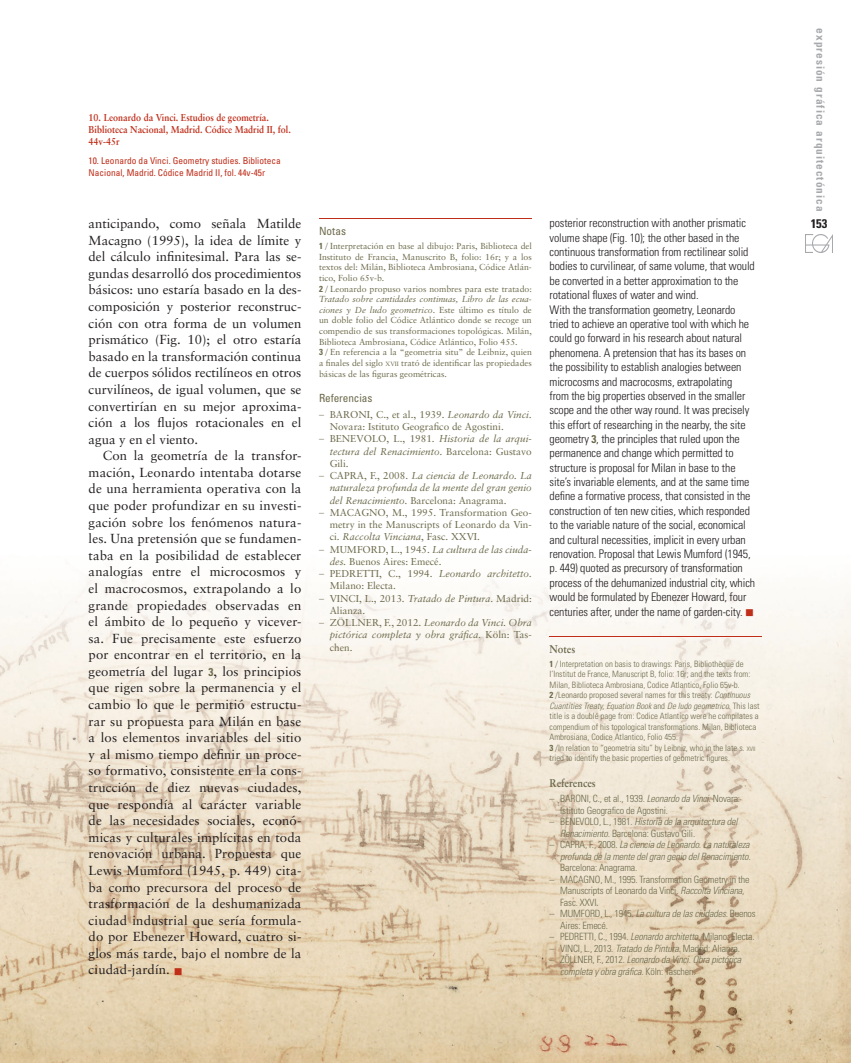
<style>
.page{position:relative;width:851px;height:1063px;background:#fff}
.page>*{position:absolute;margin:0;border:0;box-sizing:border-box;transform-origin:0 0}
.t1{font:13.12px/16.6px "Sabon";letter-spacing:.005em;color:#231f20;text-align:justify}
.t2{font:700 condensed 12.5px "Univers";color:#231f20}
.t3{font:300 condensed 11.88px/14.4px "Univers";letter-spacing:-.01em;color:#231f20}
.t4{font:700 condensed 11.25px "Univers";letter-spacing:.09em;color:#a8a9ad}
.t5{font:condensed 11.25px "Univers";letter-spacing:-.01em;color:#6d6a4a}
.t6{font:700 11.25px "Sabon";letter-spacing:-.005em;color:#6d6a4a;scale:.9 1}
.t7{font:300 condensed 10px/11.5px "Univers";letter-spacing:-.015em;color:#6d6a4a}
.t8{font:10px/12.2px "Sabon";color:#6d6a4a}
.t9{font:italic 10px/12.2px "Sabon";color:#6d6a4a;text-align:justify}
.t10{font:italic 300 condensed 10px/11.5px "Univers";letter-spacing:-.015em;color:#6d6a4a;text-align:right}
.t11{font:700 10px/11.9px "Sabon";color:#c02d19;scale:.9 1}
.t12{font:condensed 9.38px/11.9px "Univers";color:#c02d19}
.t13{font:8.75px/10.6px "Sabon";color:#6d6a4a}
.t14{font:300 condensed 8.75px/10.5px "Univers";color:#6d6a4a}
.s1{font-family:"Univers";font-weight:700;font-stretch:condensed;font-size:11.25px;color:#6d6a4a}
.s2{color:#c02d19}
.s3{font-family:"Univers";font-weight:700;font-stretch:condensed}
.s4{font-family:"Univers";font-weight:300;font-stretch:condensed}
.s5{font-style:italic}
.s6{font-size:6.12px}
.s7{font-family:"Univers";font-weight:300;font-style:normal;font-stretch:condensed}
.s8{font-style:normal}
.s9{font-weight:700;font-size:11.25px;color:#6d6a4a}
.s10{font-weight:700}
</style>
<div class="page">
<img style="left:805px;top:235px;width:27px;height:17px">
<img style="left:0;top:572px;width:541px;height:414px">
<img style="left:775px;top:601px;width:75px;height:462px">
<img style="left:0;top:986px;width:732px;height:77px">
<img style="left:732px;top:1029px;width:43px;height:34px">
<img style="left:541px;top:569px;width:238px;height:460px">
<hr style="left:549px;top:636px;width:213px;height:1px;background:#c02d19">
<hr style="left:319px;top:218px;width:212px;height:1px;background:#c02d19">
<p class="t11" style="left:89px;top:111px;width:226px">10. Leonardo da Vinci. estudios de geometría.<br>Biblioteca nacional, madrid. Códice madrid ii, fol.<br>44v-45r</p>
<p class="t12" style="left:89px;top:154px;width:193px">10. Leonardo da Vinci. Geometry studies. Biblioteca<br>Nacional, Madrid. Códice Madrid II, fol. 44v-45r</p>
<p class="t1" style="left:89px;top:215px;width:214px">anticipando, como señala Matilde Macagno (1995), la idea de límite y del cálculo infinitesimal. Para las se&shy;gundas desarrolló dos procedimientos básicos: uno estaría basado en la des&shy;composición y posterior reconstruc&shy;ción con otra forma de un volumen prismático (Fig. 10); el otro estaría basado en la transformación continua de cuerpos sólidos rectilíneos en otros curvilíneos, de igual volumen, que se convertirían en su mejor aproxima&shy;ción a los flujos rotacionales en el agua y en el viento.</p>
<p class="t1" style="left:89px;top:447px;width:214px;text-indent:14px">Con la geometría de la transfor&shy;mación, Leonardo intentaba dotarse de una herramienta operativa con la que poder profundizar en su investi&shy;gación sobre los fenómenos natura&shy;les. Una pretensión que se fundamen&shy;taba en la posibilidad de establecer analogías entre el microcosmos y el macrocosmos, extrapolando a lo grande propiedades observadas en el ámbito de lo pequeño y vicever&shy;sa. Fue precisamente este esfuerzo por encontrar en el territorio, en la geometría del lugar <span class="s1">3</span>, los principios que rigen sobre la permanencia y el cambio lo que le permitió estructu&shy;rar su propuesta para Milán en base a los elementos invariables del sitio y al mismo tiempo definir un proce&shy;so formativo, consistente en la cons&shy;trucción de diez nuevas ciudades, que respondía al carácter variable de las necesidades sociales, econó&shy;micas y culturales implícitas en toda renovación urbana. Propuesta que Lewis Mumford (1945, p. 449) cita&shy;ba como precursora del proceso de trasformación de la deshumanizada ciudad industrial que sería formula&shy;do por Ebenezer Howard, cuatro si&shy;glos más tarde, bajo el nombre de la ciudad-jardín. <span class="s2">■</span></p>
<p class="t5" style="left:319px;top:224px;width:28px">Notas</p>
<p class="t13" style="left:319px;top:241px;width:214px"><span class="s3">1</span> <span class="s4">/</span> Interpretación en base al dibujo: Paris, Biblioteca del Instituto de Francia, Manuscrito B, folio: 16r; y a los textos del: Milán, Biblioteca Ambrosiana, Códice Atlán&shy;tico, Folio 65v-b.<br><span class="s3">2</span> <span class="s4">/</span> Leonardo propuso varios nombres para este tratado:<br><span class="s5">Tratado sobre cantidades continuas, Libro de las ecua&shy;ciones y De ludo geometrico</span>. Este último es título de un doble folio del Códice Atlántico donde se recoge un compendio de sus transformaciones topológicas. Milán, Biblioteca Ambrosiana, Códice Atlántico, Folio 455.<br><span class="s3">3</span> <span class="s4">/</span> En referencia a la “geometria situ” de Leibniz, quien a finales del siglo <span class="s6">xvii</span> trató de identificar las propiedades básicas de las figuras geométricas.</p>
<p class="t5" style="left:319px;top:391px;width:55px">Referencias</p>
<p class="t8" style="left:330px;top:408px;width:203px;text-indent:-11px"><span class="s4">–</span> BARonI, C., et al., 1939. <span class="s5">Leonardo da Vinci. </span>novara: Istituto Geografico de Agostini.</p>
<p class="t9" style="left:330px;top:433px;width:203px;text-indent:-11px"><span class="s7">–</span> <span class="s8">BEnEVoLo, L., 1981.</span> Historia de la arqui&shy;tectura del Renacimiento. <span class="s8">Barcelona: Gustavo Gili.</span></p>
<p class="t9" style="left:330px;top:469px;width:203px;text-indent:-11px"><span class="s7">–</span> <span class="s8">CAPRA, F., 2008.</span> La ciencia de Leonardo. La naturaleza profunda de la mente del gran genio del Renacimiento. <span class="s8">Barcelona: Anagrama.</span></p>
<p class="t8" style="left:330px;top:506px;width:203px;text-align:justify;text-indent:-11px"><span class="s4">–</span> MACAGno, M., 1995. Transformation Geo&shy;metry in the Manuscripts of Leonardo da Vin&shy;ci. <span class="s5">Raccolta Vinciana</span>, Fasc. XXVI.</p>
<p class="t8" style="left:330px;top:543px;width:203px;text-indent:-11px"><span class="s4">–</span> MUMFoRD, L., 1945. <span class="s5">La cultura de las ciuda&shy;des.</span> Buenos Aires: Emecé.</p>
<p class="t8" style="left:330px;top:567px;width:203px;text-indent:-11px"><span class="s4">–</span> PEDRETTI, C., 1994. <span class="s5">Leonardo architetto.<br></span>Milano: Electa.</p>
<p class="t8" style="left:330px;top:592px;width:203px;text-indent:-11px"><span class="s4">–</span> VInCI, L., 2013. <span class="s5">Tratado de Pintura</span>. Madrid:<br>Alianza.</p>
<p class="t9" style="left:330px;top:616px;width:203px;text-indent:-11px"><span class="s7">–</span> <span class="s8">ZöLLnER, F., 2012.</span> Leonardo da Vinci. Obra pictórica completa y obra gráfica. <span class="s8">Köln: Tas&shy;chen.</span></p>
<p class="t3" style="left:549px;top:216px;width:207px">posterior reconstruction with another prismatic volume shape (Fig. 10); the other based in the continuous transformation from rectilinear solid bodies to curvilinear, of same volume, that would be converted in a better approximation to the rotational fluxes of water and wind.<br>With the transformation geometry, Leonardo tried to achieve an operative tool with which he could go forward in his research about natural phenomena. A pretension that has its bases on the possibility to establish analogies between microcosms and macrocosms, extrapolating<br>from the big properties observed in the smaller scope and the other way round. It was precisely this effort of researching in the nearby, the site geometry <span class="s9">3</span>, the principles that ruled upon the permanence and change which permitted to structure is proposal for Milan in base to the site’s invariable elements, and at the same time define a formative process, that consisted in the construction of ten new cities, which responded to the variable nature of the social, economical and cultural necessities, implicit in every urban renovation. Proposal that Lewis Mumford (1945, p. 449) quoted as precursory of transformation process of the dehumanized industrial city, which would be formulated by Ebenezer Howard, four centuries after, under the name of garden-city. <span class="s2">■</span></p>
<p class="t6" style="left:549px;top:642px;width:30px">notes</p>
<p class="t14" style="left:549px;top:658px;width:211px"><span class="s10">1</span> / Interpretation on basis to drawings: Paris, Bibliothèque de l’Institut de France, Manuscript B, folio: 16r; and the texts from:<br>Milan, Biblioteca Ambrosiana, Codice Atlantico, Folio 65v-b.<br><span class="s10">2</span> /Leonardo proposed several names for this treaty: <span class="s5">Continuous Cuantities Treaty, Equation Book</span> and <span class="s5">De ludo geometrico</span>. This last title is a doublé page from: Codice Atlantico were he compilates a compendium of his topological transformations. Milan, Biblioteca Ambrosiana, Codice Atlantico, Folio 455.<br><span class="s10">3</span> /In relation to “geometria situ” by Leibniz, who in the late s. <span class="s6">xvii </span>tried to identify the basic properties of geometric figures.</p>
<p class="t6" style="left:549px;top:776px;width:53px">references</p>
<p class="t7" style="left:560px;top:793px;width:181px;text-indent:-11px">– BAROnI, C., et al., 1939. <span class="s5">Leonardo da Vinci.</span> novara:<br>Istituto Geografico de Agostini.</p>
<p class="t7" style="left:560px;top:816px;width:179px;text-indent:-11px">– BEnEVOLO, L., 1981. <span class="s5">Historia de la arquitectura del<br>Renacimiento.</span> Barcelona: Gustavo Gili.</p>
<p class="t10" style="left:549px;top:839px;width:203px"><span class="s8">– CAPRA, F., 2008.</span> La ciencia de Leonardo. La naturaleza profunda de la mente del gran genio del Renacimiento.</p>
<p class="t7" style="left:560px;top:862px;width:79px">Barcelona: Anagrama.</p>
<p class="t7" style="left:560px;top:873px;width:191px;text-indent:-11px">– MACAGnO, M., 1995. Transformation Geometry in the<br>Manuscripts of Leonardo da Vinci. <span class="s5">Raccolta Vinciana</span>,<br>Fasc. XXVI.</p>
<p class="t7" style="left:560px;top:908px;width:197px;text-indent:-11px">– MuMFORD, L., 1945. <span class="s5">La cultura de las ciudades.</span> Buenos<br>Aires: Emecé.</p>
<p class="t7" style="left:549px;top:931px;width:207px">– PEDRETTI, C., 1994. <span class="s5">Leonardo architetto.</span> Milano: Electa.</p>
<p class="t7" style="left:549px;top:942px;width:192px">– VInCI, L., 2013. <span class="s5">Tratado de Pintura</span>. Madrid: Alianza.</p>
<p class="t10" style="left:560px;top:954px;width:183px;text-align:left;text-indent:-11px"><span class="s8">– ZöLLnER, F., 2012.</span> Leonardo da Vinci. Obra pictórica completa y obra gráfica. <span class="s8">Köln: Taschen.</span></p>
<p class="t4" style="left:827px;top:28px;width:184px;rotate:90deg">expresión gráfica arquitectónica</p>
<p class="t2" style="left:810px;top:216px;width:18px">153</p>
</div>
